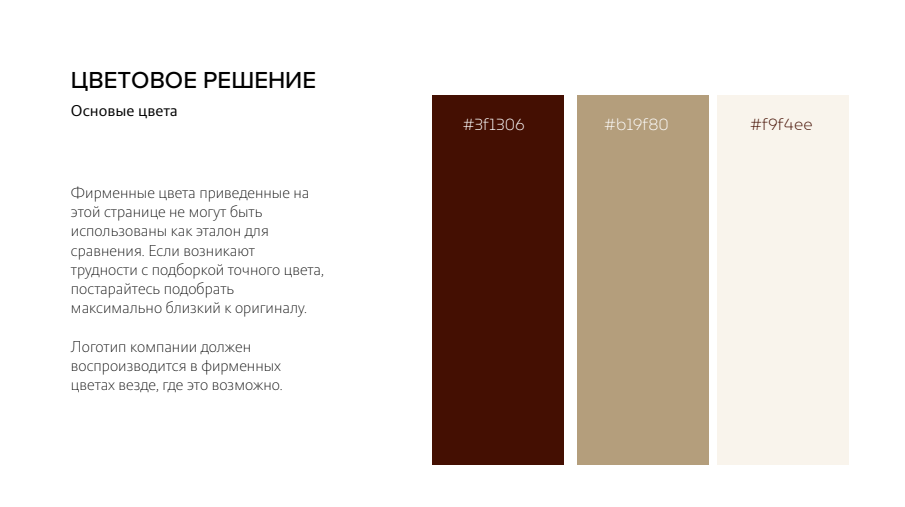
<style>
.page{position:relative;width:905px;height:507px;background:#fff}
.page>*{position:absolute;margin:0;border:0;box-sizing:border-box;transform-origin:0 0}
.t1{font:500 24px "Proxima Nova";color:#000}
.t2{font:200 16px/19.2px "Brando Sans";color:#000}
.t3{font:200 16px "Museo Moderno";color:#fff}
.t4{font:16px "Brando Sans";color:#000}
.t5{font:200 16px "Museo Moderno";color:#440f02}
</style>
<div class="page">
<div style="left:717px;top:95px;width:131px;height:369px;background:#f9f4ec"></div>
<div style="left:577px;top:95px;width:131px;height:369px;background:#b49e7c"></div>
<div style="left:432px;top:95px;width:132px;height:369px;background:#440f02"></div>
<h1 class="t1" style="left:71px;top:62px;width:247px">ЦВЕТОВОЕ РЕШЕНИЕ</h1>
<p class="t4" style="left:71px;top:101px;width:108px">Основые цвета</p>
<p class="t2" style="left:71px;top:183px;width:254px">Фирменные цвета приведенные на этой странице не могут быть использованы как эталон для сравнения. Если возникают трудности с подборкой точного цвета, постарайтесь подобрать максимально близкий к оригиналу.</p>
<p class="t2" style="left:71px;top:336px;width:213px">Логотип компании должен воспроизводится в фирменных цветах везде, где это возможно.</p>
<p class="t3" style="left:463px;top:112px;width:63px">#3f1306</p>
<p class="t3" style="left:604px;top:112px;width:66px">#b19f80</p>
<p class="t5" style="left:750px;top:112px;width:64px">#f9f4ee</p>
</div>
